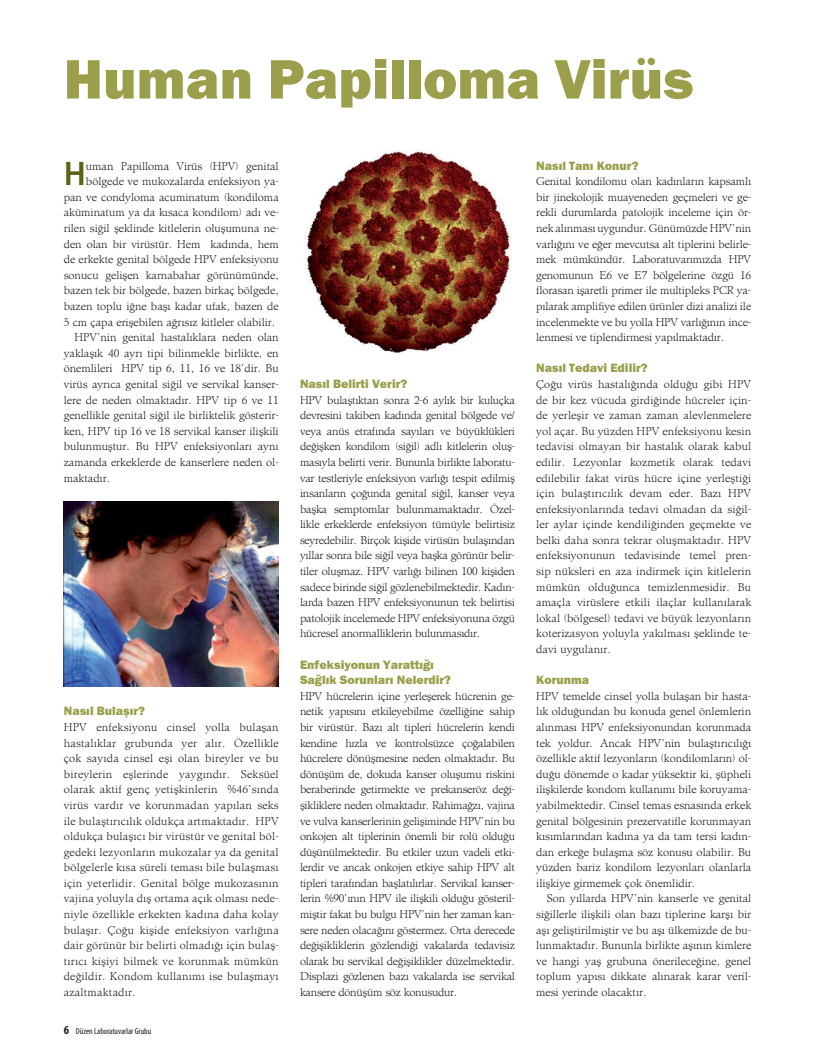
<style>
.page{position:relative;width:815px;height:1063px;background:#fff}
.page>*{position:absolute;margin:0;border:0;box-sizing:border-box;transform-origin:0 0}
.t1{font:800 57.5px "Franklin Gothic";color:#9b9f4b}
.t2{font:500 34.62px "Franklin Gothic";color:#5e6218}
.t3{font:800 12.5px/15.6px "Franklin Gothic";color:#9b9f4b}
.t4{font:11.25px/15.6px "Admine";color:#231f20;text-align:justify}
.t5{font:condensed 8.75px "Myriad Pro";color:#231f20}
.s1{font-weight:700;font-size:12.5px}
</style>
<div class="page">
<img style="left:306px;top:150px;width:205px;height:203px">
<img style="left:64px;top:502px;width:215px;height:185px">
<h1 class="t1" style="left:64px;top:59px;width:631px">Human Papilloma Virüs</h1>
<h2 class="t2" style="left:64px;top:162px;width:24px">H</h2>
<p class="t4" style="left:86px;top:159px;width:194px">uman Papilloma Virüs (HPV) genital</p>
<p class="t4" style="left:86px;top:175px;width:194px">bölgede ve mukozalarda enfeksiyon ya-</p>
<p class="t4" style="left:64px;top:190px;width:216px">pan ve condyloma acuminatum (kondiloma</p>
<p class="t4" style="left:64px;top:206px;width:216px">aküminatum ya da kısaca kondilom) adı ve-</p>
<p class="t4" style="left:64px;top:222px;width:216px">rilen siğil şeklinde kitlelerin oluşumuna ne-</p>
<p class="t4" style="left:64px;top:237px;width:216px">den olan bir virüstür. Hem kadında, hem</p>
<p class="t4" style="left:64px;top:253px;width:216px">de erkekte genital bölgede HPV enfeksiyonu</p>
<p class="t4" style="left:64px;top:268px;width:216px">sonucu gelişen karnabahar görünümünde,</p>
<p class="t4" style="left:64px;top:284px;width:216px">bazen tek bir bölgede, bazen birkaç bölgede,</p>
<p class="t4" style="left:64px;top:300px;width:216px">bazen toplu iğne başı kadar ufak, bazen de</p>
<p class="t4" style="left:64px;top:315px;width:213px">5 cm çapa erişebilen ağrısız kitleler olabilir.</p>
<p class="t4" style="left:74px;top:331px;width:206px">HPV’nin genital hastalıklara neden olan</p>
<p class="t4" style="left:64px;top:346px;width:216px">yaklaşık 40 ayrı tipi bilinmekle birlikte, en</p>
<p class="t4" style="left:64px;top:362px;width:216px">önemlileri HPV tip 6, 11, 16 ve 18’dir. Bu</p>
<p class="t4" style="left:64px;top:378px;width:216px">virüs ayrıca genital siğil ve servikal kanser-</p>
<p class="t4" style="left:64px;top:393px;width:216px">lere de neden olmaktadır. HPV tip 6 ve 11</p>
<p class="t4" style="left:64px;top:409px;width:216px">genellikle genital siğil ile birliktelik gösterir-</p>
<p class="t4" style="left:64px;top:424px;width:216px">ken, HPV tip 16 ve 18 servikal kanser ilişkili</p>
<p class="t4" style="left:64px;top:440px;width:216px">bulunmuştur. Bu HPV enfeksiyonları aynı</p>
<p class="t4" style="left:64px;top:455px;width:216px">zamanda erkeklerde de kanserlere neden ol-</p>
<p class="t4" style="left:64px;top:471px;width:48px">maktadır.</p>
<p class="t3" style="left:64px;top:704px;width:83px">Nasıl Bulaşır?</p>
<p class="t4" style="left:64px;top:721px;width:216px">HPV enfeksiyonu cinsel yolla bulaşan hastalıklar grubunda yer alır. Özellikle çok sayıda cinsel eşi olan bireyler ve bu bireylerin eşlerinde yaygındır. Seksüel olarak aktif genç yetişkinlerin %46’sında virüs vardır ve korunmadan yapılan seks ile bulaştırıcılık oldukça artmaktadır. HPV oldukça bulaşıcı bir virüstür ve genital böl&shy;gedeki lezyonların mukozalar ya da genital bölgelerle kısa süreli teması bile bulaşması için yeterlidir. Genital bölge mukozasının vajina yoluyla dış ortama açık olması nede&shy;niyle özellikle erkekten kadına daha kolay bulaşır. Çoğu kişide enfeksiyon varlığına dair görünür bir belirti olmadığı için bulaş&shy;tırıcı kişiyi bilmek ve korunmak mümkün değildir. Kondom kullanımı ise bulaşmayı azaltmaktadır.</p>
<p class="t5" style="left:64px;top:1028px;width:89px"><span class="s1">6</span> Düzen Laboratuvarlar Grubu</p>
<p class="t3" style="left:300px;top:377px;width:109px">Nasıl Belirti Verir?</p>
<p class="t4" style="left:300px;top:393px;width:216px">HPV bulaştıktan sonra 2-6 aylık bir kuluçka devresini takiben kadında genital bölgede ve/ veya anüs etrafında sayıları ve büyüklükleri değişken kondilom (siğil) adlı kitlelerin oluş&shy;masıyla belirti verir. Bununla birlikte laboratu&shy;var testleriyle enfeksiyon varlığı tespit edilmiş insanların çoğunda genital siğil, kanser veya başka semptomlar bulunmamaktadır. Özel&shy;likle erkeklerde enfeksiyon tümüyle belirtisiz seyredebilir. Birçok kişide virüsün bulaşından yıllar sonra bile siğil veya başka görünür belir&shy;tiler oluşmaz. HPV varlığı bilinen 100 kişiden sadece birinde siğil gözlenebilmektedir. Kadın&shy;larda bazen HPV enfeksiyonunun tek belirtisi patolojik incelemede HPV enfeksiyonuna özgü hücresel anormalliklerin bulunmasıdır.</p>
<p class="t3" style="left:300px;top:658px;width:153px">Enfeksiyonun Yarattığı<br>Sağlık Sorunları Nelerdir?</p>
<p class="t4" style="left:300px;top:689px;width:216px">HPV hücrelerin içine yerleşerek hücrenin ge&shy;netik yapısını etkileyebilme özelliğine sahip bir virüstür. Bazı alt tipleri hücrelerin kendi kendine hızla ve kontrolsüzce çoğalabilen hücrelere dönüşmesine neden olmaktadır. Bu dönüşüm de, dokuda kanser oluşumu riskini beraberinde getirmekte ve prekanseröz deği&shy;şikliklere neden olmaktadır. Rahimağzı, vajina ve vulva kanserlerinin gelişiminde HPV’nin bu onkojen alt tiplerinin önemli bir rolü olduğu düşünülmektedir. Bu etkiler uzun vadeli etki&shy;lerdir ve ancak onkojen etkiye sahip HPV alt tipleri tarafından başlatılırlar. Servikal kanser&shy;lerin %90’ının HPV ile ilişkili olduğu gösteril&shy;miştir fakat bu bulgu HPV’nin her zaman kan&shy;sere neden olacağını göstermez. Orta derecede değişikliklerin gözlendiği vakalarda tedavisiz olarak bu servikal değişiklikler düzelmektedir.<br>Displazi gözlenen bazı vakalarda ise servikal kansere dönüşüm söz konusudur.</p>
<p class="t3" style="left:536px;top:159px;width:104px">Nasıl Tanı Konur?</p>
<p class="t4" style="left:536px;top:175px;width:216px">Genital kondilomu olan kadınların kapsamlı bir jinekolojik muayeneden geçmeleri ve ge&shy;rekli durumlarda patolojik inceleme için ör&shy;nek alınması uygundur. Günümüzde HPV’nin varlığını ve eğer mevcutsa alt tiplerini belirle&shy;mek mümkündür. Laboratuvarımızda HPV genomunun E6 ve E7 bölgelerine özgü 16 florasan işaretli primer ile multipleks PCR ya&shy;pılarak amplifiye edilen ürünler dizi analizi ile incelenmekte ve bu yolla HPV varlığının ince&shy;lenmesi ve tiplendirmesi yapılmaktadır.</p>
<p class="t3" style="left:536px;top:361px;width:113px">Nasıl Tedavi Edilir?</p>
<p class="t4" style="left:536px;top:378px;width:216px">Çoğu virüs hastalığında olduğu gibi HPV de bir kez vücuda girdiğinde hücreler için&shy;de yerleşir ve zaman zaman alevlenmelere yol açar. Bu yüzden HPV enfeksiyonu kesin tedavisi olmayan bir hastalık olarak kabul edilir. Lezyonlar kozmetik olarak tedavi edilebilir fakat virüs hücre içine yerleştiği için bulaştırıcılık devam eder. Bazı HPV enfeksiyonlarında tedavi olmadan da siğil&shy;ler aylar içinde kendiliğinden geçmekte ve belki daha sonra tekrar oluşmaktadır. HPV enfeksiyonunun tedavisinde temel pren&shy;sip nüksleri en aza indirmek için kitlelerin mümkün olduğunca temizlenmesidir. Bu amaçla virüslere etkili ilaçlar kullanılarak lokal (bölgesel) tedavi ve büyük lezyonların koterizasyon yoluyla yakılması şeklinde te&shy;davi uygulanır.</p>
<p class="t3" style="left:536px;top:673px;width:55px">Korunma</p>
<p class="t4" style="left:536px;top:689px;width:216px">HPV temelde cinsel yolla bulaşan bir hasta&shy;lık olduğundan bu konuda genel önlemlerin alınması HPV enfeksiyonundan korunmada tek yoldur. Ancak HPV’nin bulaştırıcılığı özellikle aktif lezyonların (kondilomların) ol&shy;duğu dönemde o kadar yüksektir ki, şüpheli ilişkilerde kondom kullanımı bile koruyama&shy;yabilmektedir. Cinsel temas esnasında erkek genital bölgesinin prezervatifle korunmayan kısımlarından kadına ya da tam tersi kadın&shy;dan erkeğe bulaşma söz konusu olabilir. Bu yüzden bariz kondilom lezyonları olanlarla ilişkiye girmemek çok önemlidir.</p>
<p class="t4" style="left:536px;top:892px;width:216px;text-indent:11px">Son yıllarda HPV’nin kanserle ve genital siğillerle ilişkili olan bazı tiplerine karşı bir aşı geliştirilmiştir ve bu aşı ülkemizde de bu&shy;lunmaktadır. Bununla birlikte aşının kimlere ve hangi yaş grubuna önerileceğine, genel toplum yapısı dikkate alınarak karar veril&shy;mesi yerinde olacaktır.</p>
</div>
